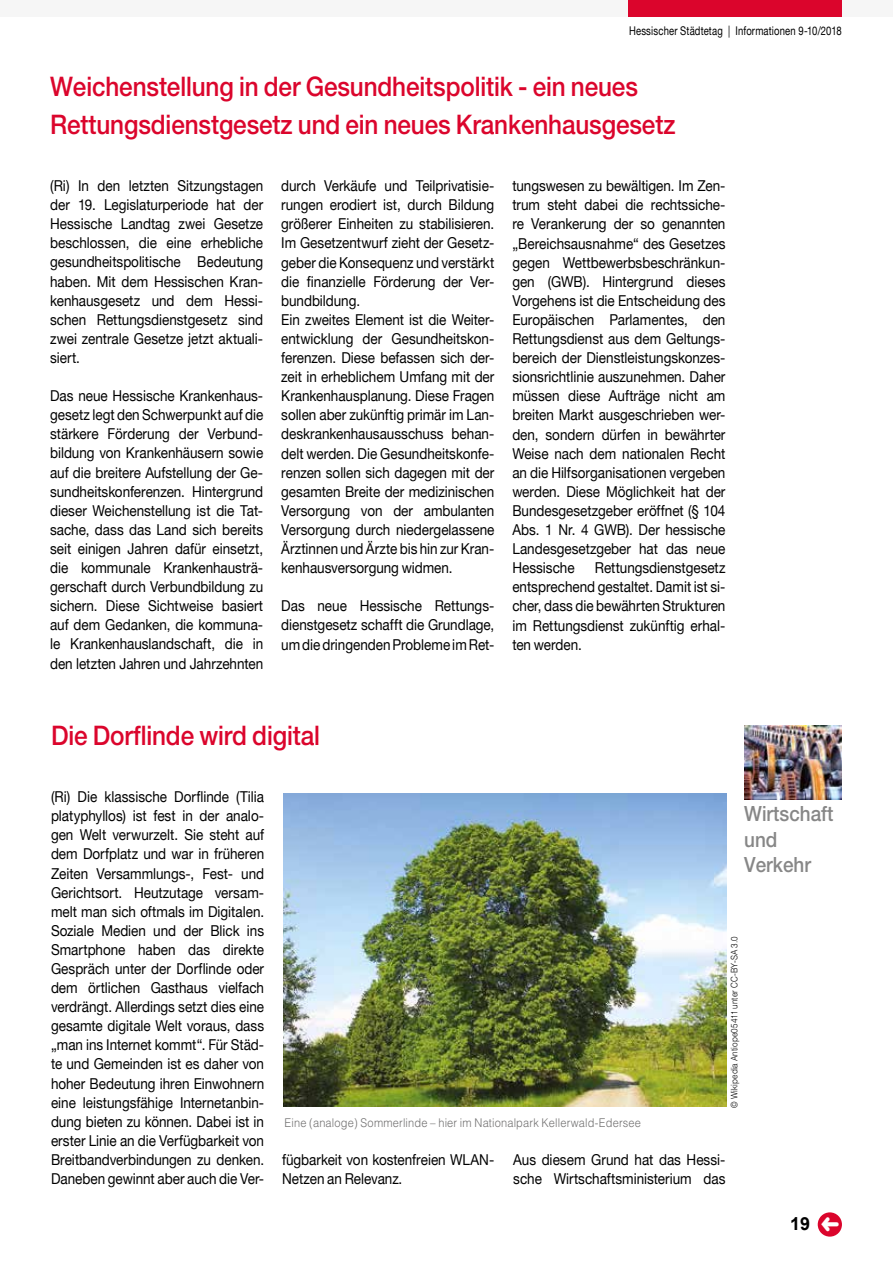
<style>
.page{position:relative;width:893px;height:1263px;background:#fff}
.page>*{position:absolute;margin:0;border:0;box-sizing:border-box;transform-origin:0 0}
.t1{font:500 27px/38.2px "Helvetica 65";letter-spacing:-.005em;color:#db052c;scale:.9 1}
.t2{font:500 21px/25.5px "Helvetica 65";color:#878787;scale:.9 1}
.t3{font:700 18px "Arial";color:#000}
.t4{font:15px/19px "Helvetica Neue";color:#000;text-align:justify;scale:.9 1}
.t5{font:300 12px "Helvetica";letter-spacing:.015em;color:#706f6f;scale:.92 1}
.t6{font:12px "Helvetica Neue";letter-spacing:.015em;color:#000;scale:.79 1}
.t7{font:300 9px "Helvetica";letter-spacing:.005em;color:#000;scale:.9 1}
</style>
<div class="page">
<div style="left:0;top:0;width:893px;height:17px;background:#f6f6f6"></div>
<div style="left:629px;top:0;width:213px;height:17px;background:#db052c"></div>
<img style="left:744px;top:726px;width:98px;height:73px">
<img style="left:284px;top:793px;width:442px;height:313px">
<div style="left:818px;top:1212px;width:24px;height:24px;background:#db052c;border-radius:50%"></div>
<p class="t6" style="left:629px;top:23px;width:271px">Hessischer Städtetag | Informationen 9-10/2018</p>
<h1 class="t1" style="left:50px;top:67px;width:696px">Weichenstellung in der Gesundheitspolitik - ein neues<br>Rettungsdienstgesetz und ein neues Krankenhausgesetz</h1>
<p class="t4" style="left:50px;top:176px;width:238px">(Ri) In den letzten Sitzungstagen der 19. Legislaturperiode hat der Hessische Landtag zwei Gesetze beschlossen, die eine erhebliche gesundheitspolitische Bedeutung haben. Mit dem Hessischen Kran&shy;kenhausgesetz und dem Hessi&shy;schen Rettungsdienstgesetz sind zwei zentrale Gesetze jetzt aktuali&shy;siert.</p>
<p class="t4" style="left:50px;top:386px;width:238px">Das neue Hessische Krankenhaus&shy;gesetz legt den Schwerpunkt auf die stärkere Förderung der Verbund&shy;bildung von Krankenhäusern sowie auf die breitere Aufstellung der Ge&shy;sundheitskonferenzen. Hintergrund dieser Weichenstellung ist die Tat&shy;sache, dass das Land sich bereits seit einigen Jahren dafür einsetzt, die kommunale Krankenhausträ&shy;gerschaft durch Verbundbildung zu sichern. Diese Sichtweise basiert auf dem Gedanken, die kommuna&shy;le Krankenhauslandschaft, die in den letzten Jahren und Jahrzehnten</p>
<p class="t4" style="left:281px;top:176px;width:238px;text-align:left">durch Verkäufe und Teilprivatisie&shy;rungen erodiert ist, durch Bildung größerer Einheiten zu stabilisieren.<br>Im Gesetzentwurf zieht der Gesetz&shy;geber die Konsequenz und verstärkt die finanzielle Förderung der Ver&shy;bundbildung.<br>Ein zweites Element ist die Weiter&shy;entwicklung der Gesundheitskon&shy;ferenzen. Diese befassen sich der&shy;zeit in erheblichem Umfang mit der Krankenhausplanung. Diese Fragen sollen aber zukünftig primär im Lan&shy;deskrankenhausausschuss behan&shy;delt werden. Die Gesundheitskonfe&shy;renzen sollen sich dagegen mit der gesamten Breite der medizinischen Versorgung von der ambulanten Versorgung durch niedergelassene Ärztinnen und Ärzte bis hin zur Kran&shy;kenhausversorgung widmen.</p>
<p class="t4" style="left:281px;top:596px;width:238px">Das neue Hessische Rettungs&shy;dienstgesetz schafft die Grundlage, um die dringenden Probleme im Ret-</p>
<p class="t4" style="left:512px;top:176px;width:238px">tungswesen zu bewältigen. Im Zen&shy;trum steht dabei die rechtssiche&shy;re Verankerung der so genannten „Bereichsausnahme“ des Gesetzes gegen Wettbewerbsbeschränkun&shy;gen (GWB). Hintergrund dieses Vorgehens ist die Entscheidung des Europäischen Parlamentes, den Rettungsdienst aus dem Geltungs&shy;bereich der Dienstleistungskonzes&shy;sionsrichtlinie auszunehmen. Daher müssen diese Aufträge nicht am breiten Markt ausgeschrieben wer&shy;den, sondern dürfen in bewährter Weise nach dem nationalen Recht an die Hilfsorganisationen vergeben werden. Diese Möglichkeit hat der Bundesgesetzgeber eröffnet (§ 104<br>Abs. 1 Nr. 4 GWB). Der hessische Landesgesetzgeber hat das neue Hessische</p>
<p class="t4" style="left:512px;top:558px;width:238px;text-indent:83px">Rettungsdienstgesetz entsprechend gestaltet. Damit ist si&shy;cher, dass die bewährten Strukturen im Rettungsdienst zukünftig erhal&shy;ten werden.</p>
<h1 class="t1" style="left:51px;top:716px;width:300px">Die Dorflinde wird digital</h1>
<p class="t4" style="left:51px;top:787px;width:238px">(Ri) Die klassische Dorflinde (Tilia platyphyllos) ist fest in der analo&shy;gen Welt verwurzelt. Sie steht auf dem Dorfplatz und war in früheren Zeiten Versammlungs-, Fest- und Gerichtsort. Heutzutage versam&shy;melt man sich oftmals im Digitalen.<br>Soziale Medien und der Blick ins Smartphone haben das direkte Gespräch unter der Dorflinde oder dem örtlichen Gasthaus vielfach verdrängt. Allerdings setzt dies eine gesamte digitale Welt voraus, dass „man ins Internet kommt“. Für Städ&shy;te und Gemeinden ist es daher von hoher Bedeutung ihren Einwohnern eine leistungsfähige Internetanbin&shy;dung bieten zu können. Dabei ist in erster Linie an die Verfügbarkeit von Breitbandverbindungen zu denken.<br>Daneben gewinnt aber auch die Ver-</p>
<h2 class="t2" style="left:744px;top:801px;width:101px">Wirtschaft und<br>Verkehr</h2>
<p class="t7" style="left:729px;top:1107px;width:192px;rotate:-90deg">© Wikipedia Antiope05411 unter CC-BY-SA 3.0</p>
<p class="t5" style="left:285px;top:1115px;width:389px">Eine (analoge) Sommerlinde – hier im Nationalpark Kellerwald-Edersee</p>
<p class="t4" style="left:513px;top:1150px;width:237px">Aus diesem Grund hat das Hessi&shy;sche Wirtschaftsministerium das</p>
<p class="t4" style="left:282px;top:1150px;width:237px">fügbarkeit von kostenfreien WLAN-<br>Netzen an Relevanz.</p>
<p class="t3" style="left:790px;top:1212px;width:22px">19</p>
</div>
